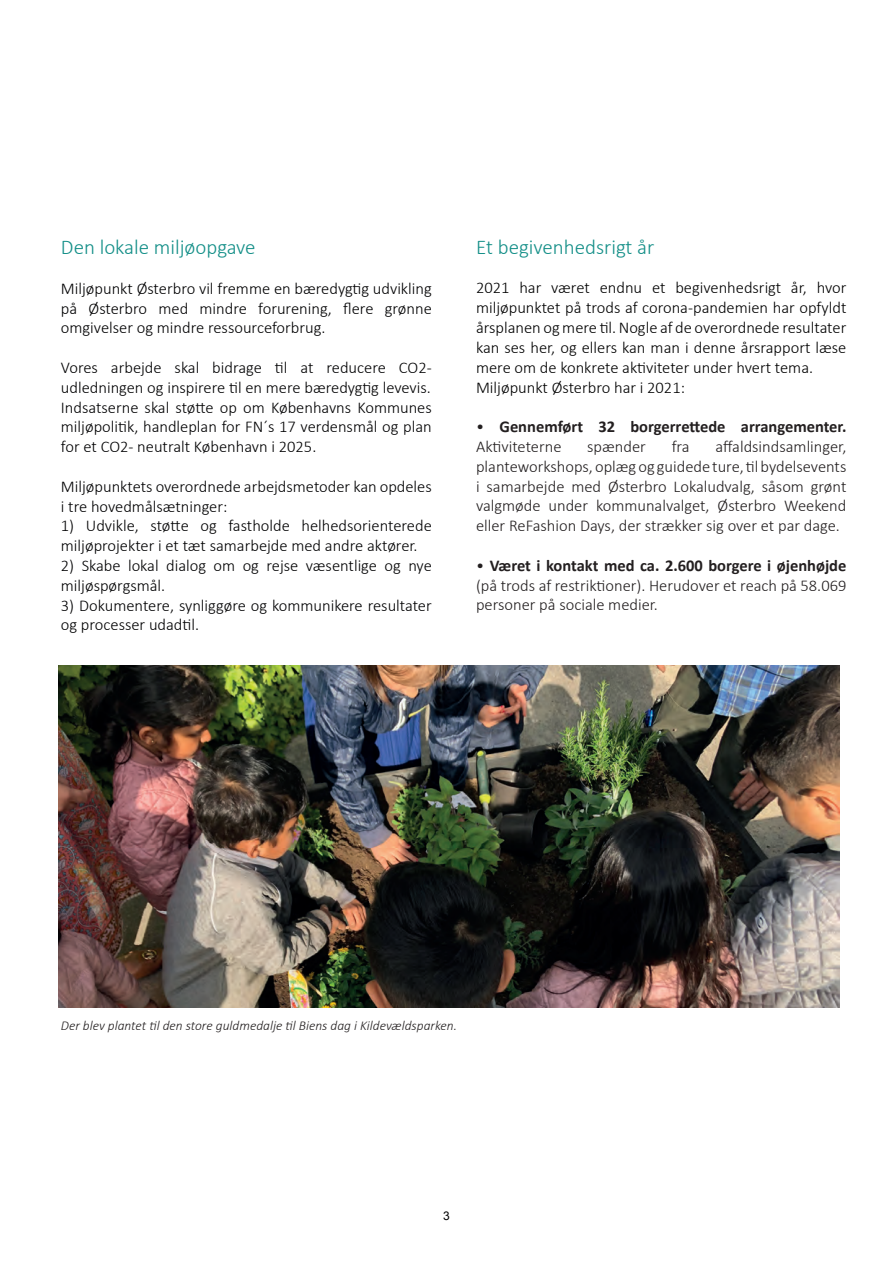
<style>
.page{position:relative;width:893px;height:1263px;background:#fff}
.page>*{position:absolute;margin:0;border:0;box-sizing:border-box;transform-origin:0 0}
.t1{font:300 21px "Calibri";color:#148f88}
.t2{font:300 16.5px/19.8px "Calibri";color:#000002}
.t3{font:300 16.5px/19.8px "Calibri";color:#231f20;text-align:justify}
.t4{font:300 16.5px/19.8px "Calibri";color:#000001}
.t5{font:700 16.5px/19.8px "Calibri";color:#231f20}
.t6{font:italic 300 13.5px "Calibri";color:#231f20}
.t7{font:12px "Arial";color:#000}
.s1{font-weight:300}
.s2{font-weight:700}
</style>
<div class="page">
<img style="left:58px;top:665px;width:781px;height:342px">
<p class="t1" style="left:61px;top:234px;width:196px">Den lokale miljøopgave</p>
<p class="t2" style="left:61px;top:278px;width:372px;text-align:justify">Miljøpunkt Østerbro vil fremme en bæredygtig udvikling på Østerbro med mindre forurening, flere grønne omgivelser og mindre ressourceforbrug.</p>
<p class="t2" style="left:61px;top:357px;width:372px;text-align:justify">Vores arbejde skal bidrage til at reducere CO2- udledningen og inspirere til en mere bæredygtig levevis.<br>Indsatserne skal støtte op om Københavns Kommunes miljøpolitik, handleplan for FN´s 17 verdensmål og plan for et CO2- neutralt København i 2025.</p>
<p class="t2" style="left:61px;top:476px;width:372px">Miljøpunktets overordnede arbejdsmetoder kan opdeles i tre hovedmålsætninger:</p>
<p class="t2" style="left:61px;top:516px;width:372px">1) Udvikle, støtte og fastholde helhedsorienterede miljøprojekter i et tæt samarbejde med andre aktører.</p>
<p class="t2" style="left:61px;top:555px;width:372px">2) Skabe lokal dialog om og rejse væsentlige og nye miljøspørgsmål.</p>
<p class="t2" style="left:61px;top:595px;width:372px">3) Dokumentere, synliggøre og kommunikere resultater og processer udadtil.</p>
<p class="t1" style="left:476px;top:234px;width:180px">Et begivenhedsrigt år</p>
<p class="t4" style="left:476px;top:278px;width:372px">2021 har været endnu et begivenhedsrigt år, hvor miljøpunktet på trods af corona-pandemien har opfyldt årsplanen og mere til. Nogle af de overordnede resultater kan ses her, og ellers kan man i denne årsrapport læse mere om de konkrete aktiviteter under hvert tema.<br>Miljøpunkt Østerbro har i 2021:</p>
<p class="t5" style="left:476px;top:416px;width:372px"><span class="s1">•</span> Gennemført 32 borgerrettede arrangementer.<br><span class="s1">Aktiviteterne</span></p>
<p class="t3" style="left:476px;top:436px;width:372px;text-indent:239px">affaldsindsamlinger, planteworkshops, oplæg og guidede ture, til bydelsevents i samarbejde med Østerbro Lokaludvalg, såsom grønt valgmøde under kommunalvalget, Østerbro Weekend eller ReFashion Days, der strækker sig over et par dage.</p>
<p class="t3" style="left:476px;top:555px;width:372px">• <span class="s2">Været i kontakt med ca. 2.600 borgere i øjenhøjde </span>(på trods af restriktioner). Herudover et reach på 58.069 personer på sociale medier.</p>
<p class="t3" style="left:587px;top:436px;width:60px">spænder</p>
<p class="t3" style="left:672px;top:436px;width:20px">fra</p>
<p class="t6" style="left:61px;top:1017px;width:398px">Der blev plantet til den store guldmedalje til Biens dag i Kildevældsparken.</p>
<p class="t7" style="left:443px;top:1207px;width:8px">3</p>
</div>
